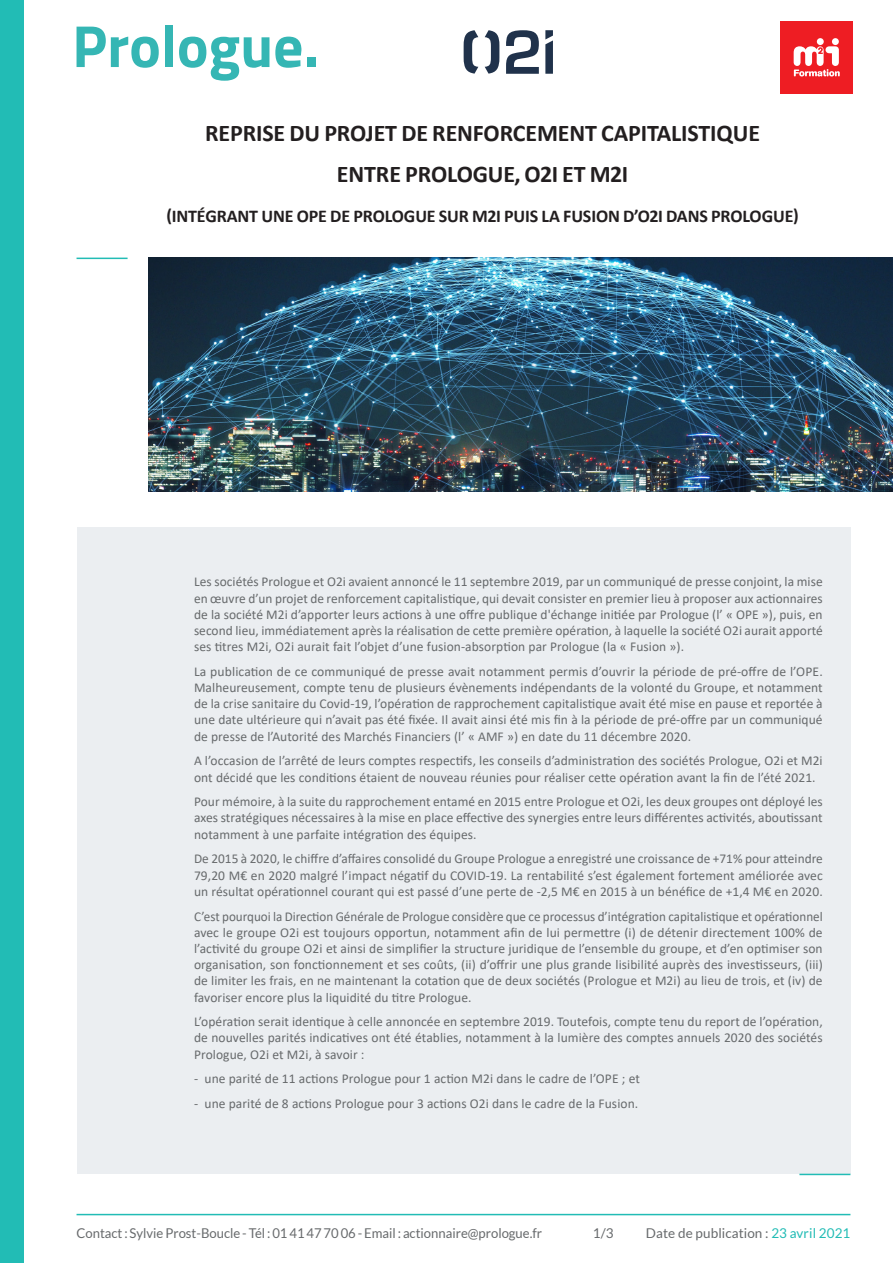
<style>
.page{position:relative;width:893px;height:1263px;background:#fff}
.page>*{position:absolute;margin:0;border:0;box-sizing:border-box;transform-origin:0 0}
.t1{font:700 24px/40.5px "Calibri";letter-spacing:-.005em;color:#231f20;text-align:center}
.t2{font:700 18px "Calibri";letter-spacing:-.005em;color:#231f20}
.text_courant_prologu{font:13.5px/16.2px "Calibri";letter-spacing:.005em;color:#676a6c;text-align:justify}
.text_courant_prologu-2{font:13.5px "Lato";color:#676a6c}
.s1{color:#22bcb5}
</style>
<div class="page">
<div style="left:77px;top:527px;width:773px;height:647px;background:#ebeef1"></div>
<img style="left:149px;top:257px;width:744px;height:234px">
<div style="left:0;top:0;width:24px;height:1263px;background:#22bcb5"></div>
<hr style="left:77px;top:1214px;width:773px;height:1px;background:#22bcb5">
<hr style="left:77px;top:258px;width:51px;height:1px;background:#22bcb5">
<hr style="left:799px;top:1174px;width:51px;height:1px;background:#22bcb5">
<svg style="left:77px;top:27px;width:82px;height:41px"></svg>
<div style="left:165px;top:25px;width:8px;height:42px;background:#35b6b4"></div>
<svg style="left:179px;top:37px;width:90px;height:44px"></svg>
<svg style="left:275px;top:37px;width:26px;height:31px"></svg>
<div style="left:307px;top:57px;width:8px;height:10px;background:#35b6b4"></div>
<svg style="left:506px;top:30px;width:33px;height:44px"></svg>
<svg style="left:464px;top:30px;width:14px;height:44px"></svg>
<svg style="left:485px;top:30px;width:14px;height:44px"></svg>
<svg style="left:545px;top:30px;width:8px;height:44px"></svg>
<div style="left:780px;top:21px;width:73px;height:73px;background:#ee1d23"></div>
<div style="left:832px;top:38px;width:7px;height:7px;background:#fff;border-radius:50%"></div>
<div style="left:817px;top:38px;width:7px;height:7px;background:#fff;border-radius:50%"></div>
<svg style="left:794px;top:46px;width:46px;height:30px"></svg>
<p class="t1" style="left:205px;top:113px;width:556px">REPRISE DU PROJET DE RENFORCEMENT CAPITALISTIQUE<br>ENTRE PROLOGUE, O2I ET M2I</p>
<p class="t2" style="left:167px;top:203px;width:634px">(INTÉGRANT UNE OPE DE PROLOGUE SUR M2I PUIS LA FUSION D’O2I DANS PROLOGUE)</p>
<p class="text_courant_prologu" style="left:194px;top:573px;width:630px">Les sociétés Prologue et O2i avaient annoncé le 11 septembre 2019, par un communiqué de presse conjoint, la mise en œuvre d’un projet de renforcement capitalistique, qui devait consister en premier lieu à proposer aux actionnaires de la société M2i d’apporter leurs actions à une offre publique d'échange initiée par Prologue (l’ « OPE »), puis, en second lieu, immédiatement après la réalisation de cette première opération, à laquelle la société O2i aurait apporté ses titres M2i, O2i aurait fait l’objet d’une fusion-absorption par Prologue (la « Fusion »).</p>
<p class="text_courant_prologu" style="left:194px;top:663px;width:630px">La publication de ce communiqué de presse avait notamment permis d’ouvrir la période de pré-offre de l’OPE.<br>Malheureusement, compte tenu de plusieurs évènements indépendants de la volonté du Groupe, et notamment de la crise sanitaire du Covid-19, l’opération de rapprochement capitalistique avait été mise en pause et reportée à une date ultérieure qui n’avait pas été fixée. Il avait ainsi été mis fin à la période de pré-offre par un communiqué de presse de l’Autorité des Marchés Financiers (l’ « AMF ») en date du 11 décembre 2020.</p>
<p class="text_courant_prologu" style="left:194px;top:752px;width:630px">A l’occasion de l’arrêté de leurs comptes respectifs, les conseils d’administration des sociétés Prologue, O2i et M2i ont décidé que les conditions étaient de nouveau réunies pour réaliser cette opération avant la fin de l’été 2021.</p>
<p class="text_courant_prologu" style="left:194px;top:793px;width:630px">Pour mémoire, à la suite du rapprochement entamé en 2015 entre Prologue et O2i, les deux groupes ont déployé les axes stratégiques nécessaires à la mise en place effective des synergies entre leurs différentes activités, aboutissant notamment à une parfaite intégration des équipes.</p>
<p class="text_courant_prologu" style="left:194px;top:850px;width:630px">De 2015 à 2020, le chiffre d’affaires consolidé du Groupe Prologue a enregistré une croissance de +71% pour atteindre 79,20 M€ en 2020 malgré l’impact négatif du COVID-19. La rentabilité s’est également fortement améliorée avec un résultat opérationnel courant qui est passé d’une perte de -2,5 M€ en 2015 à un bénéfice de +1,4 M€ en 2020.</p>
<p class="text_courant_prologu" style="left:194px;top:907px;width:630px">C’est pourquoi la Direction Générale de Prologue considère que ce processus d’intégration capitalistique et opérationnel avec le groupe O2i est toujours opportun, notamment afin de lui permettre (i) de détenir directement 100% de l’activité du groupe O2i et ainsi de simplifier la structure juridique de l’ensemble du groupe, et d’en optimiser son organisation, son fonctionnement et ses coûts, (ii) d’offrir une plus grande lisibilité auprès des investisseurs, (iii) de limiter les frais, en ne maintenant la cotation que de deux sociétés (Prologue et M2i) au lieu de trois, et (iv) de favoriser encore plus la liquidité du titre Prologue.</p>
<p class="text_courant_prologu" style="left:194px;top:1013px;width:630px">L’opération serait identique à celle annoncée en septembre 2019. Toutefois, compte tenu du report de l’opération, de nouvelles parités indicatives ont été établies, notamment à la lumière des comptes annuels 2020 des sociétés Prologue, O2i et M2i, à savoir :</p>
<p class="text_courant_prologu" style="left:194px;top:1070px;width:447px">- une parité de 11 actions Prologue pour 1 action M2i dans le cadre de l’OPE ; et</p>
<p class="text_courant_prologu" style="left:194px;top:1095px;width:446px">- une parité de 8 actions Prologue pour 3 actions O2i dans le cadre de la Fusion.</p>
<p class="text_courant_prologu-2" style="left:77px;top:1226px;width:467px">Contact : Sylvie Prost-Boucle - Tél : 01 41 47 70 06 - Email : actionnaire@prologue.fr</p>
<p class="text_courant_prologu-2" style="left:593px;top:1226px;width:22px">1/3</p>
<p class="text_courant_prologu-2" style="left:646px;top:1226px;width:206px">Date de publication : <span class="s1">23 avril 2021</span></p>
</div>
